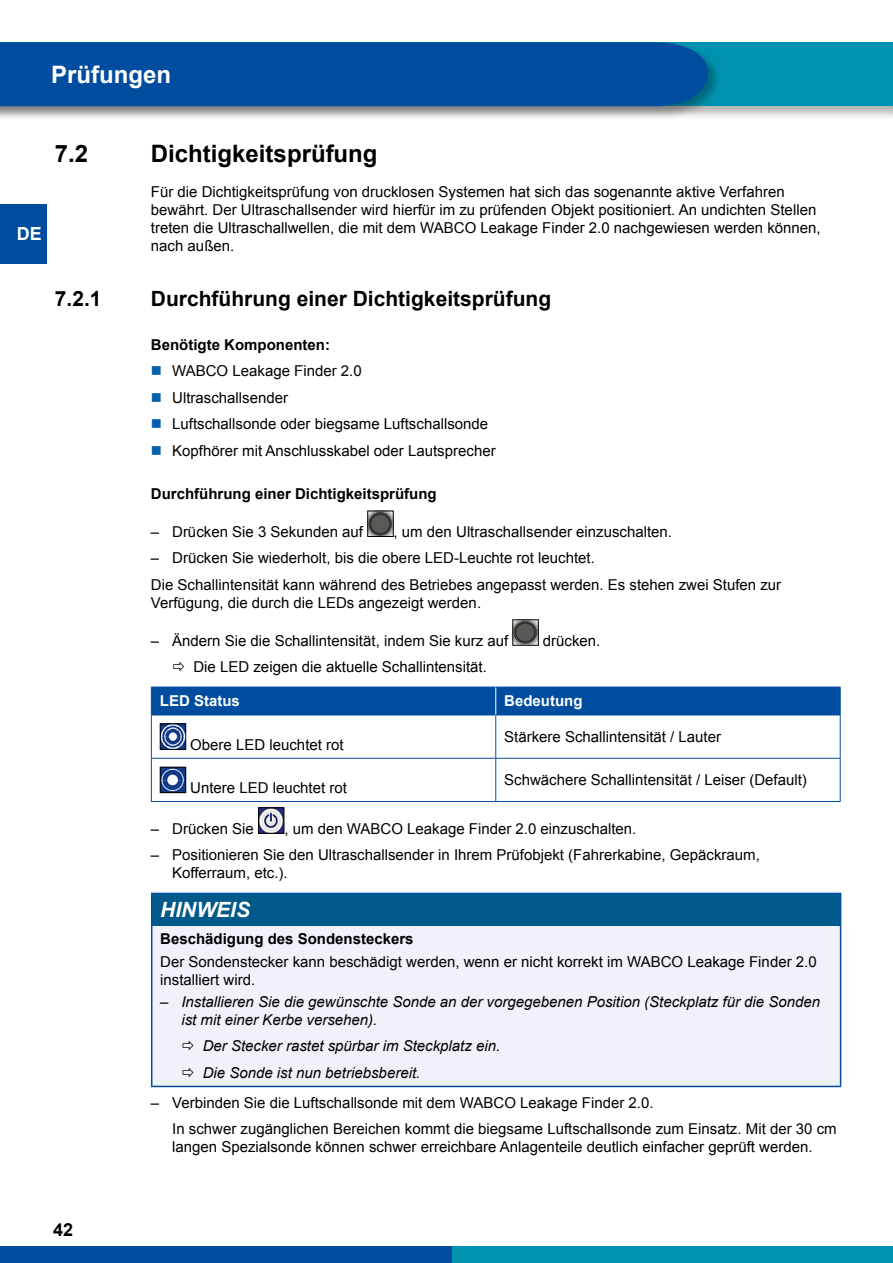
<style>
.page{position:relative;width:893px;height:1263px;background:#fff}
.page>*{position:absolute;margin:0;border:0;box-sizing:border-box;transform-origin:0 0}
.t1{font:700 24px "Arial";color:#000}
.t2{font:700 24px "Arial";color:#fff}
.t3{font:700 21px "Arial";color:#000}
.t4{font:italic 700 21px "Arial";color:#fff}
.t5{font:700 18px "Arial";color:#000}
.t6{font:700 18px "Arial";color:#fff}
.t7{font:15px/18px "Arial";color:#000}
.t8{font:italic 15px/18px "Arial";color:#000}
.t9{font:700 15px "Arial";color:#000}
.t10{font:700 15px "Arial";color:#fff}
.s1{font-style:normal}
</style>
<div class="page">
<div style="left:0;top:1246px;width:453px;height:17px;background:#004d9f"></div>
<div style="left:453px;top:1246px;width:440px;height:17px;background:#0093b1"></div>
<div style="left:0;top:40px;width:893px;height:80px;background:#000;opacity:.3"></div>
<div style="left:0;top:43px;width:893px;height:63px;background:#0093b1"></div>
<div style="left:0;top:40px;width:722px;height:81px;background:#000;opacity:.3"></div>
<div style="left:0;top:42px;width:708px;height:64px;background:#004d9f"></div>
<hr style="left:889px;top:40px;width:4px;height:80px;background:#000;opacity:.3">
<hr style="left:892px;top:43px;width:1px;height:63px;background:#0093b1">
<div style="left:0;top:205px;width:47px;height:59px;background:#004d9f"></div>
<img style="left:369px;top:513px;width:23px;height:22px">
<div style="left:367px;top:511px;width:27px;height:26px;border:1px solid #000"></div>
<img style="left:514px;top:621px;width:23px;height:23px">
<div style="left:512px;top:619px;width:27px;height:27px;border:1px solid #000"></div>
<hr style="left:151px;top:715px;width:345px;height:1px;background:#004d9f">
<hr style="left:151px;top:715px;width:1px;height:43px;background:#004d9f">
<hr style="left:496px;top:715px;width:345px;height:1px;background:#004d9f">
<hr style="left:495px;top:715px;width:1px;height:43px;background:#004d9f">
<hr style="left:840px;top:715px;width:1px;height:43px;background:#004d9f">
<hr style="left:151px;top:758px;width:345px;height:1px;background:#004d9f">
<hr style="left:151px;top:759px;width:1px;height:42px;background:#004d9f">
<hr style="left:496px;top:758px;width:345px;height:1px;background:#004d9f">
<hr style="left:495px;top:759px;width:1px;height:42px;background:#004d9f">
<hr style="left:840px;top:759px;width:1px;height:42px;background:#004d9f">
<hr style="left:151px;top:801px;width:345px;height:1px;background:#004d9f">
<hr style="left:496px;top:801px;width:345px;height:1px;background:#004d9f">
<div style="left:151px;top:687px;width:690px;height:28px;background:#004d9f"></div>
<img style="left:162px;top:725px;width:22px;height:23px">
<div style="left:160px;top:723px;width:26px;height:27px;border:1px solid #000"></div>
<img style="left:162px;top:769px;width:22px;height:22px">
<div style="left:160px;top:767px;width:26px;height:26px;border:1px solid #000"></div>
<img style="left:260px;top:809px;width:22px;height:23px">
<div style="left:258px;top:807px;width:26px;height:27px;border:1px solid #000"></div>
<div style="left:152px;top:893px;width:689px;height:33px;background:#005989"></div>
<div style="left:152px;top:926px;width:689px;height:160px;background:#f0f1f9"></div>
<hr style="left:151px;top:893px;width:690px;height:1px;background:#004d9f">
<hr style="left:151px;top:894px;width:1px;height:32px;background:#004d9f">
<hr style="left:840px;top:894px;width:1px;height:32px;background:#004d9f">
<hr style="left:151px;top:926px;width:1px;height:160px;background:#004d9f">
<hr style="left:840px;top:926px;width:1px;height:160px;background:#004d9f">
<hr style="left:151px;top:1086px;width:690px;height:1px;background:#004d9f">
<h1 class="t2" style="left:51px;top:59px;width:121px">Prüfungen</h1>
<p class="t6" style="left:17px;top:222px;width:27px">DE</p>
<h1 class="t1" style="left:55px;top:138px;width:35px">7.2</h1>
<h1 class="t1" style="left:151px;top:138px;width:228px">Dichtigkeitsprüfung</h1>
<p class="t7" style="left:151px;top:183px;width:671px">Für die Dichtigkeitsprüfung von drucklosen Systemen hat sich das sogenannte aktive Verfahren bewährt. Der Ultraschallsender wird hierfür im zu prüfenden Objekt positioniert. An undichten Stellen treten die Ultraschallwellen, die mit dem WABCO Leakage Finder 2.0 nachgewiesen werden können, nach außen.</p>
<h2 class="t3" style="left:55px;top:285px;width:48px">7.2.1</h2>
<h2 class="t3" style="left:151px;top:285px;width:402px">Durchführung einer Dichtigkeitsprüfung</h2>
<p class="t9" style="left:151px;top:334px;width:181px">Benötigte Komponenten:</p>
<p class="t7" style="left:172px;top:358px;width:325px;line-height:26.5px">WABCO Leakage Finder 2.0<br>Ultraschallsender<br>Luftschallsonde oder biegsame Luftschallsonde Kopfhörer mit Anschlusskabel oder Lautsprecher</p>
<p class="t9" style="left:151px;top:484px;width:287px">Durchführung einer Dichtigkeitsprüfung</p>
<p class="t7" style="left:151px;top:523px;width:214px">– Drücken Sie 3 Sekunden auf</p>
<p class="t7" style="left:394px;top:523px;width:280px">, um den Ultraschallsender einzuschalten.</p>
<p class="t7" style="left:151px;top:545px;width:632px;line-height:26.5px">– Drücken Sie wiederholt, bis die obere LED-Leuchte rot leuchtet.<br>Die Schallintensität kann während des Betriebes angepasst werden. Es stehen zwei Stufen zur</p>
<p class="t7" style="left:151px;top:594px;width:332px">Verfügung, die durch die LEDs angezeigt werden.</p>
<p class="t7" style="left:151px;top:631px;width:359px">– Ändern Sie die Schallintensität, indem Sie kurz auf</p>
<p class="t7" style="left:543px;top:631px;width:59px">drücken.</p>
<p class="t7" style="left:193px;top:658px;width:295px">Die LED zeigen die aktuelle Schallintensität.</p>
<p class="t10" style="left:160px;top:691px;width:82px">LED Status</p>
<p class="t10" style="left:504px;top:691px;width:80px">Bedeutung</p>
<p class="t7" style="left:190px;top:736px;width:155px">Obere LED leuchtet rot</p>
<p class="t7" style="left:504px;top:728px;width:218px">Stärkere Schallintensität / Lauter</p>
<p class="t7" style="left:190px;top:779px;width:158px">Untere LED leuchtet rot</p>
<p class="t7" style="left:504px;top:771px;width:304px">Schwächere Schallintensität / Leiser (Default)</p>
<p class="t7" style="left:151px;top:819px;width:104px">– Drücken Sie</p>
<p class="t7" style="left:284px;top:819px;width:354px">, um den WABCO Leakage Finder 2.0 einzuschalten.</p>
<p class="t7" style="left:172px;top:846px;width:589px;text-indent:-21px">– Positionieren Sie den Ultraschallsender in Ihrem Prüfobjekt (Fahrerkabine, Gepäckraum,<br>Kofferraum, etc.).</p>
<h2 class="t4" style="left:160px;top:896px;width:91px">HINWEIS</h2>
<p class="t9" style="left:160px;top:929px;width:255px">Beschädigung des Sondensteckers</p>
<p class="t7" style="left:160px;top:952px;width:658px">Der Sondenstecker kann beschädigt werden, wenn er nicht korrekt im WABCO Leakage Finder 2.0 installiert wird.</p>
<p class="t8" style="left:181px;top:993px;width:640px;text-indent:-21px"><span class="s1">–</span> Installieren Sie die gewünschte Sonde an der vorgegebenen Position (Steckplatz für die Sonden ist mit einer Kerbe versehen).</p>
<p class="t8" style="left:203px;top:1033px;width:299px;line-height:26.5px">Der Stecker rastet spürbar im Steckplatz ein.<br>Die Sonde ist nun betriebsbereit.</p>
<p class="t7" style="left:172px;top:1089px;width:666px;line-height:26.5px;text-indent:-21px">– Verbinden Sie die Luftschallsonde mit dem WABCO Leakage Finder 2.0.<br>In schwer zugänglichen Bereichen kommt die biegsame Luftschallsonde zum Einsatz. Mit der 30 cm</p>
<p class="t7" style="left:172px;top:1138px;width:642px">langen Spezialsonde können schwer erreichbare Anlagenteile deutlich einfacher geprüft werden.</p>
<p class="t5" style="left:53px;top:1217px;width:22px">42</p>
</div>
